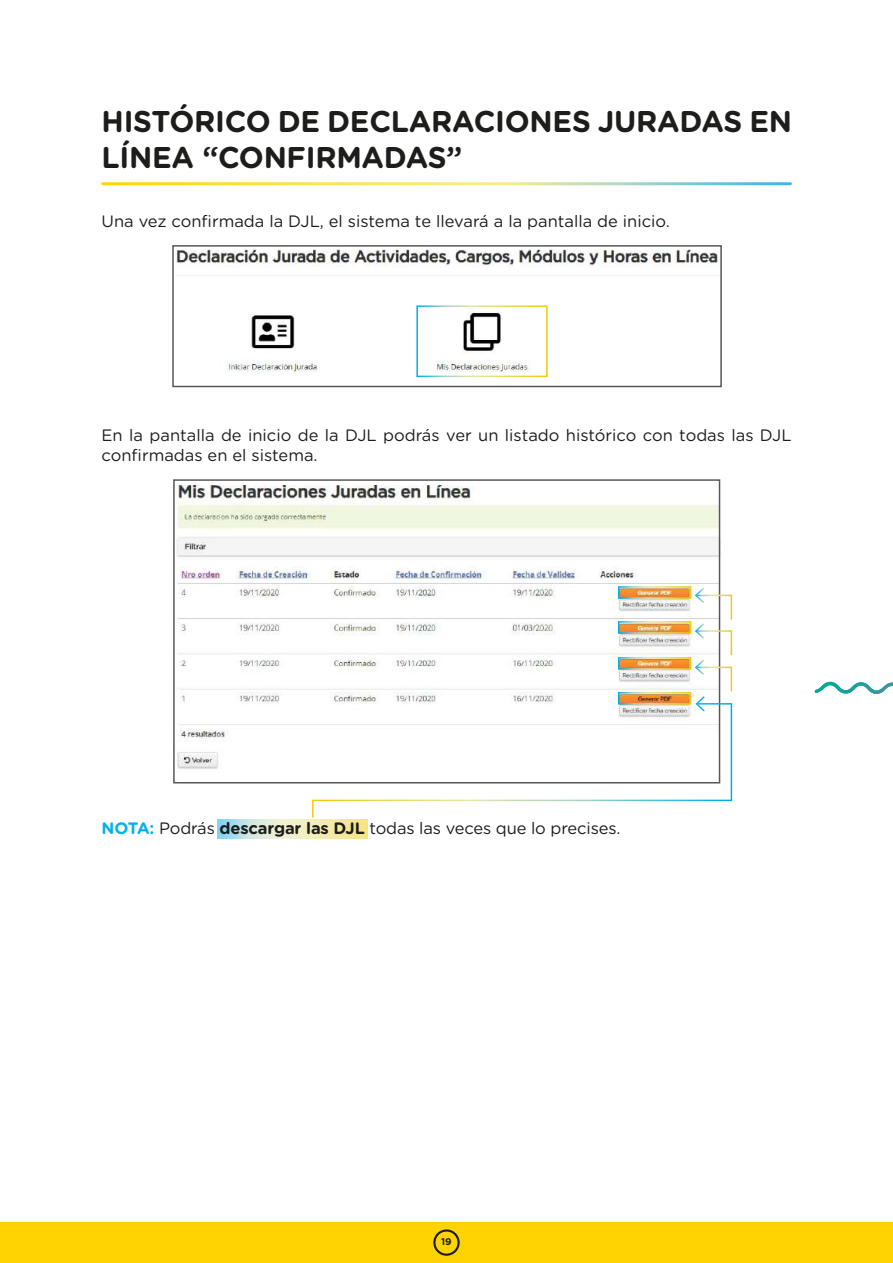
<style>
.page{position:relative;width:893px;height:1263px;background:#fff}
.page>*{position:absolute;margin:0;border:0;box-sizing:border-box;transform-origin:0 0}
.t1{font:700 30px/36px "Gotham Rounded";letter-spacing:-.01em;color:#1d1d1b}
.t2{font:16.5px/19.5px "Gotham Rounded";color:#1d1d1b}
.t3{font:700 9.75px "Gotham Rounded";color:#1d1d1b}
.s1{font-weight:700;color:#00b1eb}
.s2{font-weight:700}
</style>
<div class="page">
<div style="left:0;top:1222px;width:893px;height:41px;background:#ffd300"></div>
<div style="left:433px;top:1229px;width:27px;height:27px;border:2px solid #1d1d1b;border-radius:50%"></div>
<svg style="left:218px;top:819px;width:149px;height:19px;background:#dee8c3"></svg>
<svg style="left:101px;top:182px;width:691px;height:3px;background:#d5de88"></svg>
<img style="left:177px;top:486px;width:544px;height:283px">
<svg style="left:312px;top:703px;width:420px;height:114px"></svg>
<img style="left:618px;top:586px;width:114px;height:125px">
<img style="left:176px;top:248px;width:542px;height:130px">
<div style="left:172px;top:245px;width:550px;height:142px;border:2px solid #575756"></div>
<svg style="left:416px;top:305px;width:132px;height:72px"></svg>
<svg style="left:814px;top:681px;width:79px;height:13px"></svg>
<h1 class="t1" style="left:102px;top:102px;width:692px">HISTÓRICO DE DECLARACIONES JURADAS EN<br>LÍNEA “CONFIRMADAS”</h1>
<p class="t2" style="left:102px;top:210px;width:570px">Una vez confirmada la DJL, el sistema te llevará a la pantalla de inicio.</p>
<p class="t2" style="left:102px;top:425px;width:691px">En la pantalla de inicio de la DJL podrás ver un listado histórico con todas las DJL confirmadas en el sistema.</p>
<p class="t2" style="left:102px;top:818px;width:520px"><span class="s1">NOTA:</span> Podrás <span class="s2">descargar las DJL</span> todas las veces que lo precises.</p>
<p class="t3" style="left:441px;top:1235px;width:12px">19</p>
</div>
